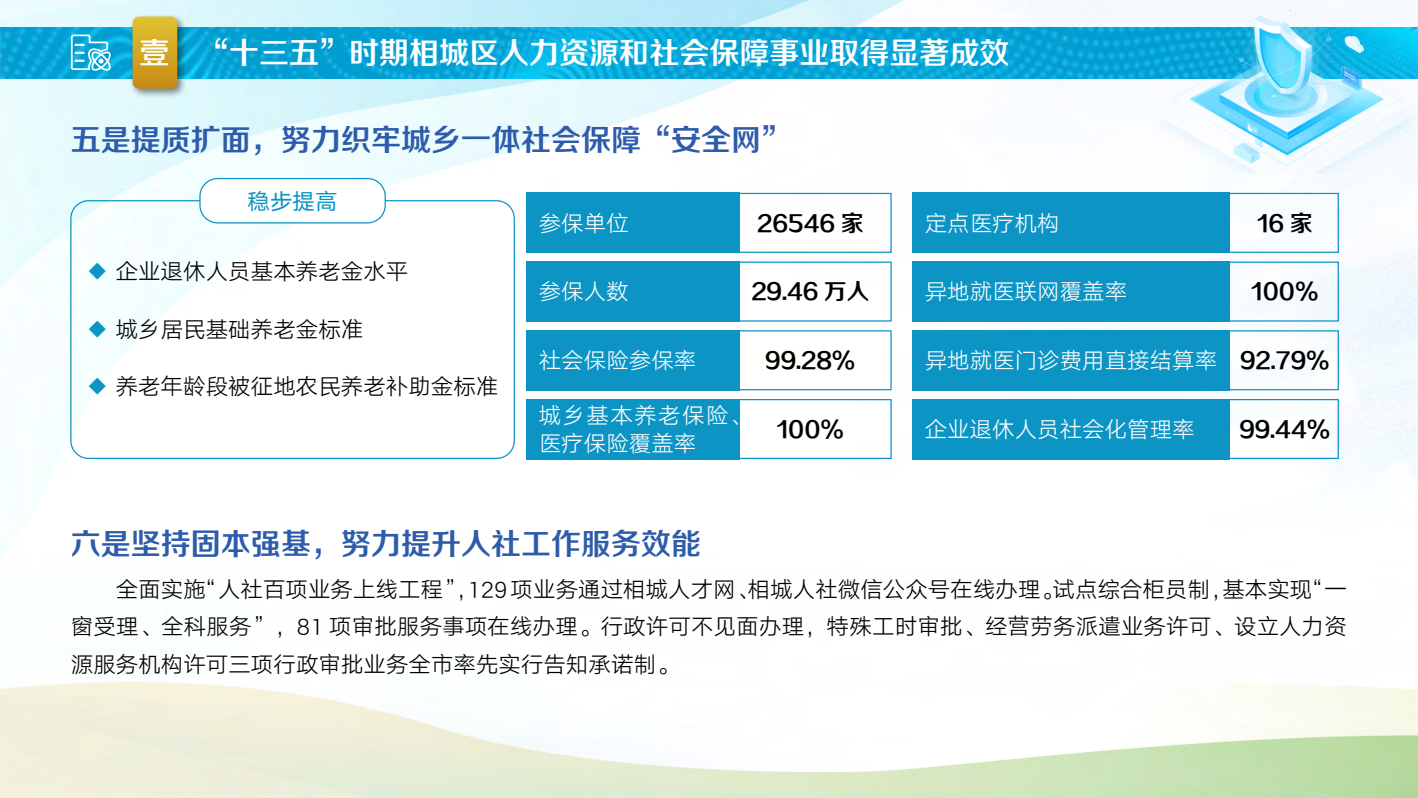
<style>
.page{position:relative;width:1418px;height:798px;background:#fff}
.page>*{position:absolute;margin:0;border:0;box-sizing:border-box;transform-origin:0 0}
.t1{font:30px "FZZZHONGJW GB1 0";color:#2e5cab}
.t2{font:30px "FZZZHONGJW GB1 0";color:#fff}
.t3{font:22.5px/37.5px "HY Qi Hei 45 S";color:#000;text-align:justify}
.t4{font:22.5px "HY Qi Hei 45 S";color:#fff}
.t5{font:22.5px "FZZZHONGJW GB1 0";color:#000}
.t6{font:22.5px/28.8px "HY Qi Hei 45 S";letter-spacing:.06em;color:#fff}
.t7{font:22.5px "HY Qi Hei 55 S";color:#0c94c5}
.s1{color:#0c94c5}
</style>
<div class="page">
<img style="left:0;top:0;width:1417px;height:797px">
<img style="left:0;top:27px;width:1134px;height:51px">
<img style="left:1134px;top:3px;width:283px;height:170px">
<svg style="left:71px;top:34px;width:40px;height:37px"></svg>
<div style="left:129px;top:13px;width:59px;height:86px;background:#000;opacity:.5"></div>
<svg style="left:133px;top:17px;width:44px;height:72px;background:#d3a624"></svg>
<div style="left:200px;top:178px;width:185px;height:45px;background:#fff;border-radius:18px"></div>
<div style="left:199px;top:178px;width:187px;height:45px;border:1px solid #0c94c5;border-radius:18px"></div>
<div style="left:736px;top:330px;width:155px;height:60px;border:1px solid #0c94c5"></div>
<div style="left:526px;top:330px;width:213px;height:60px;background:#0c94c5"></div>
<div style="left:736px;top:261px;width:155px;height:60px;border:1px solid #0c94c5"></div>
<div style="left:526px;top:261px;width:213px;height:60px;background:#0c94c5"></div>
<div style="left:736px;top:193px;width:155px;height:60px;border:1px solid #0c94c5"></div>
<div style="left:1183px;top:193px;width:155px;height:60px;border:1px solid #0c94c5"></div>
<div style="left:1183px;top:261px;width:155px;height:60px;border:1px solid #0c94c5"></div>
<div style="left:1183px;top:330px;width:155px;height:60px;border:1px solid #0c94c5"></div>
<div style="left:1183px;top:399px;width:155px;height:60px;border:1px solid #0c94c5"></div>
<div style="left:526px;top:193px;width:213px;height:60px;background:#0c94c5"></div>
<div style="left:912px;top:193px;width:317px;height:60px;background:#0c94c5"></div>
<div style="left:912px;top:261px;width:317px;height:60px;background:#0c94c5"></div>
<div style="left:912px;top:330px;width:317px;height:60px;background:#0c94c5"></div>
<div style="left:912px;top:399px;width:317px;height:60px;background:#0c94c5"></div>
<div style="left:736px;top:399px;width:155px;height:60px;border:1px solid #0c94c5"></div>
<div style="left:526px;top:399px;width:213px;height:60px;background:#0c94c5"></div>
<h1 class="t2" style="left:139px;top:36px;width:31px">壹</h1>
<h1 class="t2" style="left:199px;top:36px;width:811px">“十三五”时期相城区人力资源和社会保障事业取得显著成效</h1>
<h1 class="t1" style="left:71px;top:122px;width:721px">五是提质扩面，努力织牢城乡一体社会保障“安全网”</h1>
<p class="t7" style="left:247px;top:184px;width:91px">稳步提高</p>
<p class="t3" style="left:86px;top:251px;width:323px"><span class="s1">◆</span> 企业退休人员基本养老金水平</p>
<p class="t3" style="left:86px;top:309px;width:278px"><span class="s1">◆</span> 城乡居民基础养老金标准</p>
<p class="t3" style="left:86px;top:367px;width:413px"><span class="s1">◆</span> 养老年龄段被征地农民养老补助金标准</p>
<p class="t4" style="left:539px;top:207px;width:91px">参保单位</p>
<p class="t4" style="left:924px;top:207px;width:136px">定点医疗机构</p>
<p class="t5" style="left:757px;top:210px;width:108px">26546 家</p>
<p class="t5" style="left:1257px;top:210px;width:57px">16 家</p>
<p class="t4" style="left:539px;top:275px;width:91px">参保人数</p>
<p class="t5" style="left:751px;top:279px;width:119px">29.46 万人</p>
<p class="t4" style="left:924px;top:275px;width:204px">异地就医联网覆盖率</p>
<p class="t5" style="left:1251px;top:279px;width:69px">100%</p>
<p class="t4" style="left:539px;top:344px;width:159px">社会保险参保率</p>
<p class="t5" style="left:765px;top:348px;width:92px">99.28%</p>
<p class="t4" style="left:924px;top:344px;width:294px">异地就医门诊费用直接结算率</p>
<p class="t5" style="left:1240px;top:348px;width:91px">92.79%</p>
<p class="t6" style="left:539px;top:399px;width:214px">城乡基本养老保险、医疗保险覆盖率</p>
<p class="t5" style="left:776px;top:416px;width:69px">100%</p>
<p class="t4" style="left:924px;top:413px;width:271px">企业退休人员社会化管理率</p>
<p class="t5" style="left:1239px;top:416px;width:92px">99.44%</p>
<h1 class="t1" style="left:71px;top:526px;width:631px">六是坚持固本强基，努力提升人社工作服务效能</h1>
<p class="t3" style="left:71px;top:569px;width:1277px;text-indent:45px">全面实施“人社百项业务上线工程”，129项业务通过相城人才网、相城人社微信公众号在线办理。试点综合柜员制，基本实现“一窗受理、全科服务”，81 项审批服务事项在线办理。行政许可不见面办理，特殊工时审批、经营劳务派遣业务许可、设立人力资源服务机构许可三项行政审批业务全市率先实行告知承诺制。</p>
</div>
